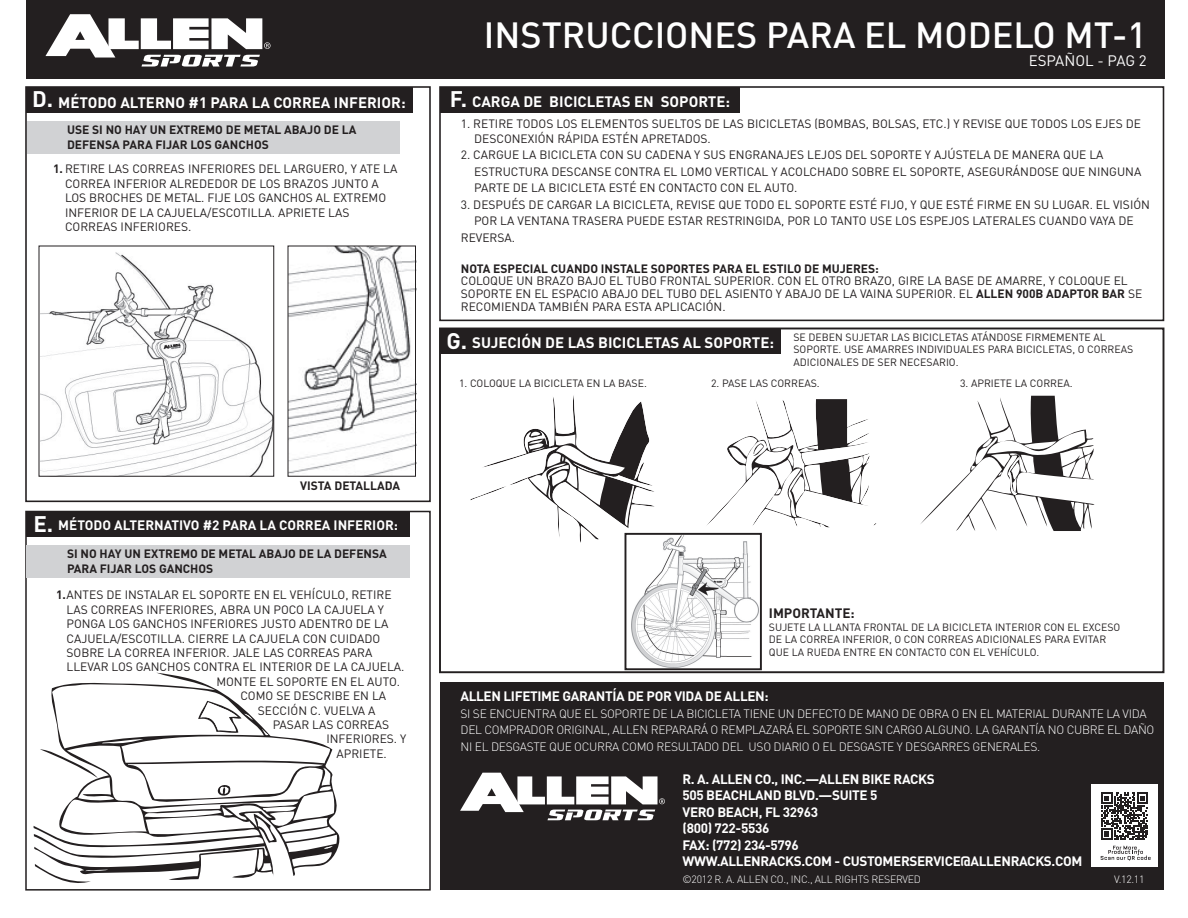
<style>
.page{position:relative;width:1188px;height:918px;background:#fff}
.page>*{position:absolute;margin:0;border:0;box-sizing:border-box;transform-origin:0 0}
.t1{font:500 36px "DINOT";color:#fff}
.t2{font:700 22.35px "DINOT";color:#fff}
.t3{font:700 15px "DINOT";color:#fff}
.t4{font:15px "DINOT";color:#fff}
.t5{font:700 13.5px/16.5px "DINOT";letter-spacing:-.025em;color:#fff}
.t6{font:700 13.5px "DINOT";color:#fff}
.t7{font:700 13.5px "DINOT";color:#231f20}
.t8{font:12px/14.4px "DINOT";color:#231f20}
.t9{font:300 12px/16.5px "DINOT";letter-spacing:-.025em;color:#fff}
.t10{font:700 12px/14.4px "DINOT";color:#231f20}
.t11{font:10.5px/12.6px "DINOT";color:#231f20}
.t12{font:300 10.5px "DINOT";letter-spacing:-.025em;color:#fff}
.s1{font-weight:700}
.s2{font-size:22.35px}
</style>
<div class="page">
<div style="left:25px;top:86px;width:406px;height:416px;background:#fff;border:2px solid #231f20"></div>
<div style="left:26px;top:0;width:1138px;height:79px;background:#231f20"></div>
<svg style="left:45px;top:14px;width:226px;height:53px"></svg>
<div style="left:26px;top:87px;width:387px;height:25px;background:#231f20"></div>
<div style="left:25px;top:511px;width:406px;height:380px;background:#fff;border:2px solid #231f20"></div>
<div style="left:26px;top:512px;width:384px;height:25px;background:#231f20"></div>
<div style="left:439px;top:86px;width:725px;height:235px;background:#fff;border:2px solid #231f20"></div>
<div style="left:440px;top:87px;width:300px;height:25px;background:#231f20"></div>
<div style="left:27px;top:122px;width:373px;height:32px;background:#d1d2d4"></div>
<div style="left:27px;top:545px;width:383px;height:33px;background:#d1d2d4"></div>
<svg style="left:34px;top:684px;width:303px;height:199px"></svg>
<div style="left:439px;top:328px;width:725px;height:345px;background:#fff;border:2px solid #231f20"></div>
<div style="left:440px;top:682px;width:723px;height:208px;background:#231f20"></div>
<div style="left:440px;top:328px;width:341px;height:26px;background:#231f20"></div>
<svg style="left:688px;top:399px;width:189px;height:134px"></svg>
<svg style="left:920px;top:395px;width:175px;height:136px"></svg>
<svg style="left:471px;top:395px;width:194px;height:147px"></svg>
<div style="left:625px;top:533px;width:137px;height:137px;border:2px solid #231f20"></div>
<svg style="left:460px;top:773px;width:205px;height:47px"></svg>
<div style="left:1091px;top:784px;width:67px;height:83px;background:#fff"></div>
<img style="left:41px;top:252px;width:231px;height:223px">
<img style="left:290px;top:248px;width:124px;height:227px">
<div style="left:39px;top:246px;width:235px;height:231px;border:1px solid #231f20"></div>
<div style="left:288px;top:246px;width:128px;height:231px;border:1px solid #231f20"></div>
<img style="left:632px;top:536px;width:126px;height:131px">
<svg style="left:1101px;top:793px;width:47px;height:47px"></svg>
<svg style="left:1101px;top:846px;width:50px;height:15px"></svg>
<h2 class="t2" style="left:32px;top:85px;width:23px">D.</h2>
<p class="t3" style="left:58px;top:92px;width:349px">MÉTODO ALTERNO #1 PARA LA CORREA INFERIOR:</p>
<p class="t10" style="left:67px;top:123px;width:291px">USE SI NO HAY UN EXTREMO DE METAL ABAJO DE LA<br>DEFENSA PARA FIJAR LOS GANCHOS</p>
<p class="t8" style="left:65px;top:162px;width:334px;text-indent:-12px"><span class="s1">1.</span> RETIRE LAS CORREAS INFERIORES DEL LARGUERO, Y ATE LA CORREA INFERIOR ALREDEDOR DE LOS BRAZOS JUNTO A LOS BROCHES DE METAL. FIJE LOS GANCHOS AL EXTREMO INFERIOR DE LA CAJUELA/ESCOTILLA. APRIETE LAS CORREAS INFERIORES.</p>
<p class="t10" style="left:300px;top:478px;width:101px">VISTA DETALLADA</p>
<p class="t6" style="left:58px;top:517px;width:341px">MÉTODO ALTERNATIVO #2 PARA LA CORREA INFERIOR:</p>
<h2 class="t2" style="left:33px;top:509px;width:21px">E.</h2>
<p class="t10" style="left:67px;top:546px;width:321px">SI NO HAY UN EXTREMO DE METAL ABAJO DE LA DEFENSA<br>PARA FIJAR LOS GANCHOS</p>
<p class="t8" style="left:67px;top:602px;width:319px">LAS CORREAS INFERIORES, ABRA UN POCO LA CAJUELA Y</p>
<p class="t8" style="left:67px;top:616px;width:323px">PONGA LOS GANCHOS INFERIORES JUSTO ADENTRO DE LA</p>
<p class="t8" style="left:67px;top:631px;width:315px">CAJUELA/ESCOTILLA. CIERRE LA CAJUELA CON CUIDADO</p>
<p class="t8" style="left:67px;top:645px;width:307px">SOBRE LA CORREA INFERIOR. JALE LAS CORREAS PARA</p>
<p class="t8" style="left:67px;top:660px;width:340px">LLEVAR LOS GANCHOS CONTRA EL INTERIOR DE LA CAJUELA.</p>
<p class="t8" style="left:216px;top:674px;width:185px">MONTE EL SOPORTE EN EL AUTO.</p>
<p class="t8" style="left:240px;top:688px;width:147px">COMO SE DESCRIBE EN LA</p>
<p class="t8" style="left:258px;top:703px;width:119px">SECCIÓN C. VUELVA A</p>
<p class="t8" style="left:273px;top:717px;width:118px">PASAR LAS CORREAS</p>
<p class="t8" style="left:326px;top:732px;width:81px">INFERIORES. Y</p>
<p class="t8" style="left:337px;top:746px;width:52px">APRIETE.</p>
<p class="t8" style="left:56px;top:588px;width:337px"><span class="s1">1.</span>ANTES DE INSTALAR EL SOPORTE EN EL VEHÍCULO, RETIRE</p>
<h1 class="t1" style="left:484px;top:12px;width:664px">INSTRUCCIONES PARA EL MODELO MT-1</h1>
<p class="t4" style="left:1029px;top:51px;width:119px">ESPAÑOL - PAG 2</p>
<p class="t3" style="left:450px;top:92px;width:282px"><span class="s2">F.</span> CARGA DE BICICLETAS EN SOPORTE:</p>
<p class="t8" style="left:474px;top:117px;width:668px;text-indent:-13px">1. RETIRE TODOS LOS ELEMENTOS SUELTOS DE LAS BICICLETAS (BOMBAS, BOLSAS, ETC.) Y REVISE QUE TODOS LOS EJES DE<br>DESCONEXIÓN RÁPIDA ESTÉN APRETADOS.</p>
<p class="t8" style="left:474px;top:146px;width:669px;line-height:16.5px;text-indent:-13px">2. CARGUE LA BICICLETA CON SU CADENA Y SUS ENGRANAJES LEJOS DEL SOPORTE Y AJÚSTELA DE MANERA QUE LA<br>ESTRUCTURA DESCANSE CONTRA EL LOMO VERTICAL Y ACOLCHADO SOBRE EL SOPORTE, ASEGURÁNDOSE QUE NINGUNA<br>PARTE DE LA BICICLETA ESTÉ EN CONTACTO CON EL AUTO.</p>
<p class="t8" style="left:461px;top:197px;width:691px">3. DESPUÉS DE CARGAR LA BICICLETA, REVISE QUE TODO EL SOPORTE ESTÉ FIJO, Y QUE ESTÉ FIRME EN SU LUGAR. EL VISIÓN</p>
<p class="t8" style="left:474px;top:213px;width:661px">POR LA VENTANA TRASERA PUEDE ESTAR RESTRINGIDA, POR LO TANTO USE LOS ESPEJOS LATERALES CUANDO VAYA DE</p>
<p class="t8" style="left:461px;top:230px;width:56px">REVERSA.</p>
<p class="t10" style="left:461px;top:261px;width:420px">NOTA ESPECIAL CUANDO INSTALE SOPORTES PARA EL ESTILO DE MUJERES:</p>
<p class="t8" style="left:461px;top:274px;width:683px;line-height:12.8px">COLOQUE UN BRAZO BAJO EL TUBO FRONTAL SUPERIOR. CON EL OTRO BRAZO, GIRE LA BASE DE AMARRE, Y COLOQUE EL<br>SOPORTE EN EL ESPACIO ABAJO DEL TUBO DEL ASIENTO Y ABAJO DE LA VAINA SUPERIOR. EL <span class="s1">ALLEN 900B ADAPTOR BAR</span> SE<br>RECOMIENDA TAMBIÉN PARA ESTA APLICACIÓN.</p>
<p class="t3" style="left:446px;top:333px;width:329px"><span class="s2">G.</span> SUJECIÓN DE LAS BICICLETAS AL SOPORTE:</p>
<p class="t11" style="left:793px;top:330px;width:341px">SE DEBEN SUJETAR LAS BICICLETAS ATÁNDOSE FIRMEMENTE AL<br>SOPORTE. USE AMARRES INDIVIDUALES PARA BICICLETAS, O CORREAS<br>ADICIONALES DE SER NECESARIO.</p>
<p class="t11" style="left:459px;top:376px;width:189px">1. COLOQUE LA BICICLETA EN LA BASE.</p>
<p class="t11" style="left:711px;top:376px;width:110px">2. PASE LAS CORREAS.</p>
<p class="t11" style="left:960px;top:376px;width:114px">3. APRIETE LA CORREA.</p>
<p class="t7" style="left:769px;top:604px;width:87px">IMPORTANTE:</p>
<p class="t11" style="left:769px;top:620px;width:353px">SUJETE LA LLANTA FRONTAL DE LA BICICLETA INTERIOR CON EL EXCESO<br>DE LA CORREA INFERIOR, O CON CORREAS ADICIONALES PARA EVITAR<br>QUE LA RUEDA ENTRE EN CONTACTO CON EL VEHÍCULO.</p>
<p class="t5" style="left:460px;top:688px;width:310px">ALLEN LIFETIME GARANTÍA DE POR VIDA DE ALLEN:</p>
<p class="t9" style="left:460px;top:705px;width:695px">SI SE ENCUENTRA QUE EL SOPORTE DE LA BICICLETA TIENE UN DEFECTO DE MANO DE OBRA O EN EL MATERIAL DURANTE LA VIDA<br>DEL COMPRADOR ORIGINAL, ALLEN REPARARÁ O REMPLAZARÁ EL SOPORTE SIN CARGO ALGUNO. LA GARANTÍA NO CUBRE EL DAÑO<br>NI EL DESGASTE QUE OCURRA COMO RESULTADO DEL USO DIARIO O EL DESGASTE Y DESGARRES GENERALES.</p>
<p class="t5" style="left:682px;top:770px;width:401px">R. A. ALLEN CO., INC.—ALLEN BIKE RACKS<br>505 BEACHLAND BLVD.—SUITE 5<br>VERO BEACH, FL 32963<br>(800) 722-5536<br>FAX: (772) 234-5796<br>WWW.ALLENRACKS.COM - CUSTOMERSERVICE@ALLENRACKS.COM</p>
<p class="t12" style="left:683px;top:872px;width:240px">©2012 R. A. ALLEN CO., INC., ALL RIGHTS RESERVED</p>
<p class="t12" style="left:1114px;top:872px;width:32px">V.12.11</p>
</div>
